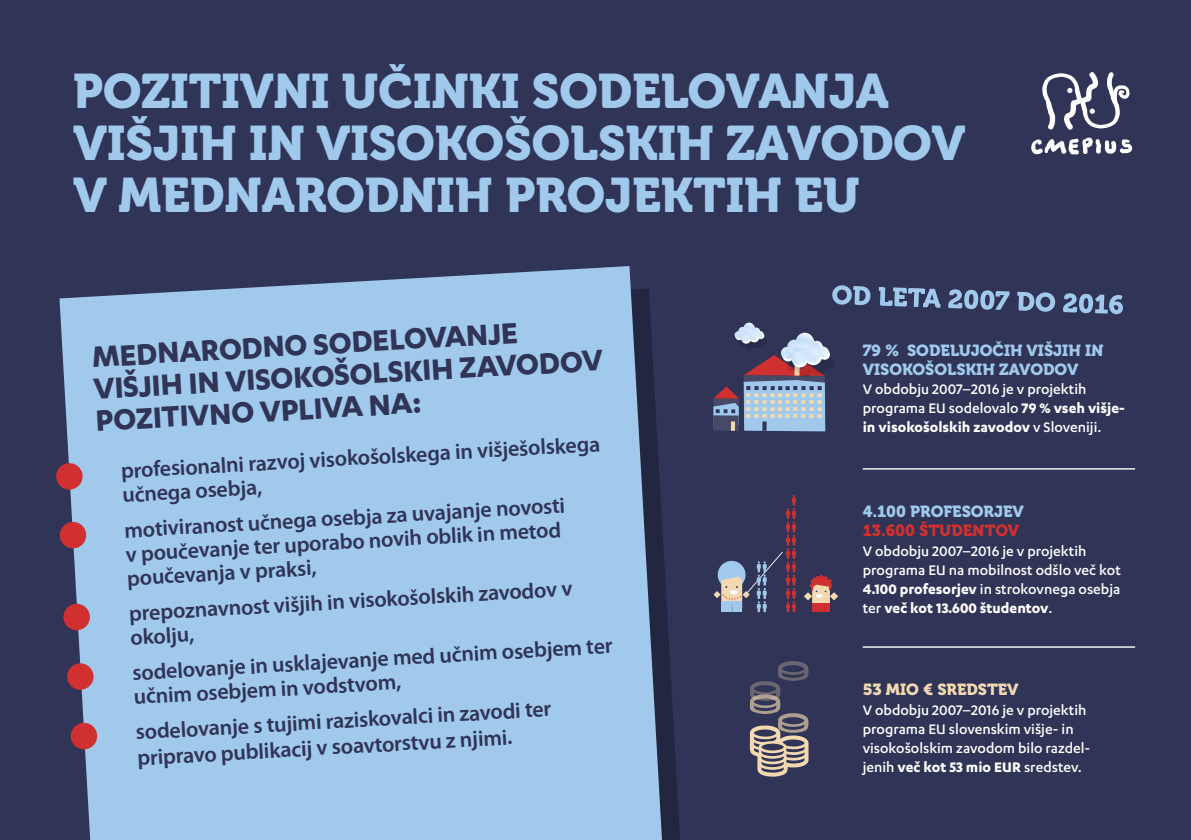
<style>
.page{position:relative;width:1191px;height:840px;background:#fff}
.page>*{position:absolute;margin:0;border:0;box-sizing:border-box;transform-origin:0 0}
.t1{font:48.2px/51.8px "Museo 900";color:#a0c9ec}
.t2{font:700 34px/33px "Karbon";color:#303457}
.t3{font:600 22px/24.2px "Myriad Pro";color:#303457}
.t4{font:500 16px/19.2px "Karbon";color:#fff}
.t5{font:16px/19.2px "Museo 900";color:#a0c9ec}
.t6{font:16px "Museo 900";color:#d0302f}
.t7{font:16px "Museo 900";color:#f2d9b0}
.s1{font-weight:700}
</style>
<div class="page">
<div style="left:0;top:0;width:1191px;height:839px;background:#303457"></div>
<svg style="left:713px;top:332px;width:121px;height:99px"></svg>
<img style="left:734px;top:322px;width:29px;height:20px">
<svg style="left:749px;top:661px;width:59px;height:115px"></svg>
<hr style="left:862px;top:468px;width:273px;height:1px;background:#fff">
<hr style="left:862px;top:646px;width:273px;height:1px;background:#fff">
<svg style="left:662px;top:530px;width:18px;height:309px;fill:#262946"></svg>
<svg style="left:59px;top:266px;width:603px;height:573px;background:#97bde0"></svg>
<svg style="left:804px;top:574px;width:34px;height:37px"></svg>
<svg style="left:713px;top:494px;width:83px;height:117px"></svg>
<svg style="left:1031px;top:137px;width:101px;height:18px"></svg>
<svg style="left:1042px;top:72px;width:87px;height:58px"></svg>
<div style="left:60px;top:521px;width:26px;height:27px;background:#d0302f;border-radius:50%"></div>
<div style="left:56px;top:462px;width:27px;height:27px;background:#d0302f;border-radius:50%"></div>
<div style="left:63px;top:603px;width:27px;height:27px;background:#d0302f;border-radius:50%"></div>
<div style="left:67px;top:662px;width:27px;height:27px;background:#d0302f;border-radius:50%"></div>
<div style="left:71px;top:722px;width:26px;height:27px;background:#d0302f;border-radius:50%"></div>
<svg style="left:832px;top:285px;width:291px;height:29px"></svg>
<h1 class="t1" style="left:73px;top:66px;width:125px">POZITIVNI</h1>
<h1 class="t1" style="left:342px;top:66px;width:98px">UČINKI</h1>
<h1 class="t1" style="left:532px;top:66px;width:33px">SODE</h1>
<h1 class="t1" style="left:73px;top:66px;width:893px;text-indent:588px">LOVANJ A<br>VIŠJIH IN VISOKOŠOLSKIH ZAVODOV<br>V MEDN</h1>
<h1 class="t1" style="left:262px;top:169px;width:67px">ARODNIH</h1>
<h1 class="t1" style="left:505px;top:169px;width:32px">PROJEKTIH</h1>
<h1 class="t1" style="left:794px;top:169px;width:65px">EU</h1>
<h2 class="t2" style="left:91px;top:338px;width:427px;rotate:-3deg">Mednar odno sodelovanje<br>VIŠJIH</h2>
<h2 class="t2" style="left:93px;top:369px;width:391px;text-indent:310px;rotate:-3deg">KIH ZAVODOV pozit ivno vpliva na:</h2>
<p class="t3" style="left:120px;top:457px;width:481px;rotate:-3deg">profesionalni razvoj visokošolskega in višješolskega učnega osebja,</p>
<h2 class="t2" style="left:292px;top:359px;width:43px;rotate:-3deg">KOŠOLS</h2>
<h2 class="t2" style="left:188px;top:365px;width:62px;rotate:-3deg">IN VISO</h2>
<p class="t3" style="left:124px;top:516px;width:443px;rotate:-3deg">motiviranost učnega osebja za uvajanje novosti v poučevanje ter uporabo novih oblik in metod poučevanja v praksi,</p>
<p class="t3" style="left:128px;top:599px;width:445px;line-height:24.8px;rotate:-3deg">prepoznavnost višjih in visokošolskih zavodov v okolju,</p>
<p class="t3" style="left:132px;top:658px;width:482px;rotate:-3deg">sodelovanje in usklajevanje med učnim osebjem ter učnim osebjem in vodstvom,</p>
<p class="t3" style="left:135px;top:717px;width:417px;line-height:26.2px;rotate:-3deg">sodelovanje s tujimi raziskovalci in zavodi ter pripravo publikacij v soavtorstvu z njimi.</p>
<p class="t5" style="left:862px;top:340px;width:242px">79 % SODELUJOČIH VIŠJIH IN<br>VISOKOŠOLSKIH ZAVODOV</p>
<p class="t4" style="left:862px;top:379px;width:264px">V obdobju 2007–2016 je v projektih programa EU sodelovalo <span class="s1">79 % vseh višje&shy;in visokošolskih zavodov</span> v Sloveniji.</p>
<p class="t5" style="left:862px;top:502px;width:162px">4.100 PROFESORJEV</p>
<p class="t6" style="left:862px;top:521px;width:158px">13.600 ŠTUDENTOV</p>
<p class="t4" style="left:862px;top:540px;width:260px">V obdobju 2007–2016 je v projektih programa EU na mobilnost odšlo več kot <span class="s1">4.100 profesorjev</span> in strokovnega osebja ter <span class="s1">več kot 13.600 študentov</span>.</p>
<p class="t7" style="left:862px;top:680px;width:86px">53 MIO € SREDSTEV</p>
<p class="t4" style="left:862px;top:699px;width:229px">V obdobju 2007–2016 je v projektih programa EU slovenskim višje- in visokošolskim zavodom bilo razdel&shy;jenih <span class="s1">več kot 53 mio EUR</span> sredstev.</p>
</div>
